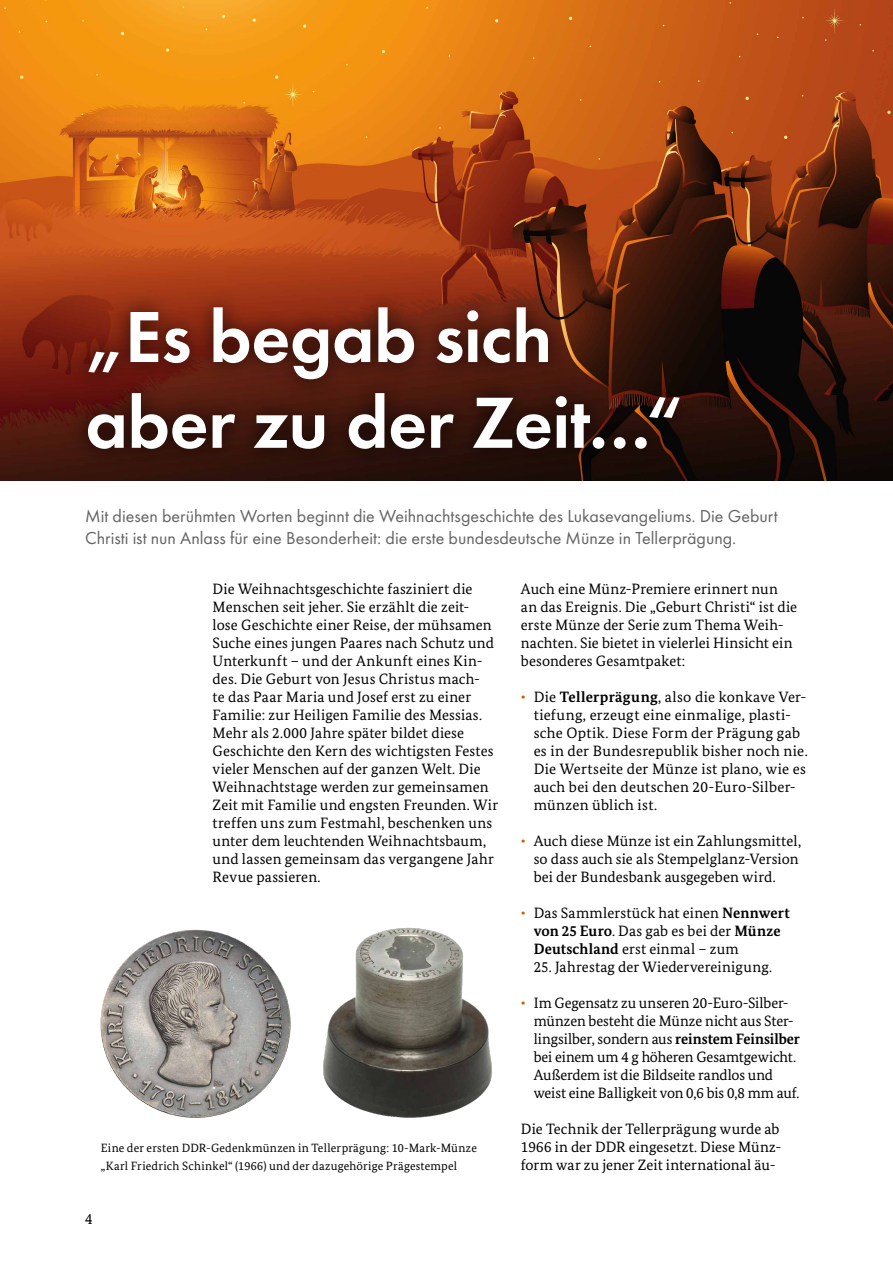
<style>
.page{position:relative;width:893px;height:1263px;background:#fff}
.page>*{position:absolute;margin:0;border:0;box-sizing:border-box;transform-origin:0 0}
.t1{font:600 75px/85.8px "Futura PT";letter-spacing:-.01em;color:#fff}
.t2{font:18px/21.6px "Futura PT";color:#646363}
.t3{font:15px/18px "Bundes Serif";letter-spacing:.005em;color:#000}
.t4{font:12px/18px "Bundes Serif";letter-spacing:.015em;color:#000}
.s1{color:#d15c05}
.s2{font-weight:700}
</style>
<div class="page">
<img style="left:0;top:0;width:893px;height:480px">
<div style="left:69px;top:289px;width:628px;height:179px;background:#000;opacity:.75"></div>
<img style="left:101px;top:929px;width:189px;height:189px">
<img style="left:323px;top:927px;width:169px;height:191px">
<h1 class="t1" style="left:85px;top:293px;width:599px">„Es begab sich aber zu der Zeit…“</h1>
<p class="t2" style="left:85px;top:505px;width:694px">Mit diesen berühmten Worten beginnt die Weihnachtsgeschichte des Lukasevangeliums. Die Geburt<br>Christi ist nun Anlass für eine Besonderheit: die erste bundesdeutsche Münze in Tellerprägung.</p>
<p class="t3" style="left:521px;top:580px;width:278px">Auch eine Münz-Premiere erinnert nun an das Ereignis. Die „Geburt Christi“ ist die erste Münze der Serie zum Thema Weih&shy;nachten. Sie bietet in vielerlei Hinsicht ein besonderes Gesamtpaket:</p>
<p class="t3" style="left:534px;top:688px;width:276px;text-indent:-13px"><span class="s1">•</span> Die <span class="s2">Tellerprägung</span>, also die konkave Ver&shy;tiefung, erzeugt eine einmalige, plasti&shy;sche Optik. Diese Form der Prägung gab es in der Bundesrepublik bisher noch nie.<br>Die Wertseite der Münze ist plano, wie es auch bei den deutschen 20-Euro-Silber&shy;münzen üblich ist.</p>
<p class="t3" style="left:534px;top:832px;width:269px;text-indent:-13px"><span class="s1">•</span> Auch diese Münze ist ein Zahlungsmittel, so dass auch sie als Stempelglanz-Version bei der Bundesbank ausgegeben wird.</p>
<p class="t3" style="left:534px;top:904px;width:258px;text-indent:-13px"><span class="s1">•</span> Das Sammlerstück hat einen <span class="s2">Nennwert von 25 Euro</span>. Das gab es bei der <span class="s2">Münze<br>Deutschland</span> erst einmal – zum</p>
<p class="t3" style="left:534px;top:958px;width:240px">25. Jahrestag der Wiedervereinigung.</p>
<p class="t3" style="left:534px;top:994px;width:268px;text-indent:-13px"><span class="s1">•</span> Im Gegensatz zu unseren 20-Euro-Silber&shy;münzen besteht die Münze nicht aus Ster&shy;lingsilber, sondern aus <span class="s2">reinstem Feinsilber </span>bei einem um 4 g höheren Gesamtgewicht.<br>Außerdem ist die Bildseite randlos und weist eine Balligkeit von 0,6 bis 0,8 mm auf.</p>
<p class="t3" style="left:521px;top:1120px;width:262px;text-align:justify">Die Technik der Tellerprägung wurde ab 1966 in der DDR eingesetzt. Diese Münz&shy;form war zu jener Zeit international äu-</p>
<p class="t3" style="left:213px;top:580px;width:287px">Die Weihnachtsgeschichte fasziniert die Menschen seit jeher. Sie erzählt die zeit&shy;lose Geschichte einer Reise, der mühsamen Suche eines jungen Paares nach Schutz und Unterkunft – und der Ankunft eines Kin&shy;des. Die Geburt von Jesus Christus mach-<br>te das Paar Maria und Josef erst zu einer Familie: zur Heiligen Familie des Messias.<br>Mehr als 2.000 Jahre später bildet diese Geschichte den Kern des wichtigsten Festes vieler Menschen auf der ganzen Welt. Die Weihnachtstage werden zur gemeinsamen Zeit mit Familie und engsten Freunden. Wir treffen uns zum Festmahl, beschenken uns unter dem leuchtenden Weihnachtsbaum, und lassen gemeinsam das vergangene Jahr Revue passieren.</p>
<p class="t4" style="left:101px;top:1139px;width:378px">Eine der ersten DDR-Gedenkmünzen in Tellerprägung: 10-Mark-Münze „Karl Friedrich Schinkel“ (1966) und der dazugehörige Prägestempel</p>
<p class="t3" style="left:85px;top:1210px;width:9px">4</p>
</div>
